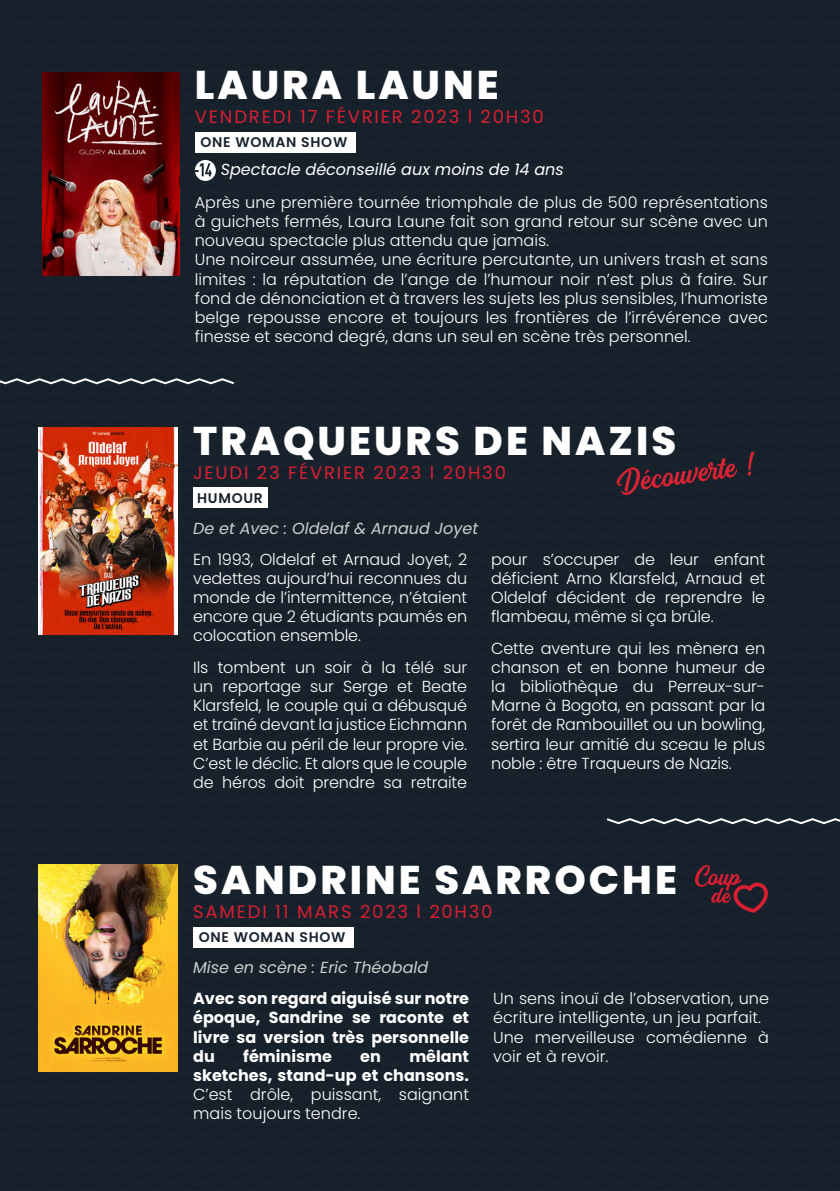
<style>
.page{position:relative;width:840px;height:1191px;background:#fff}
.page>*{position:absolute;margin:0;border:0;box-sizing:border-box;transform-origin:0 0}
.t1{font:800 40px "Poppins";letter-spacing:.075em;color:#fff}
.t2{font:18px "Poppins";letter-spacing:.1em;color:#d91e32}
.t3{font:300 16px/19.2px "Poppins";color:#fff;text-align:justify}
.t4{font:700 16px/19.2px "Poppins";color:#fff;text-align:justify}
.t5{font:italic 16px "Poppins";color:#cecece}
.t6{font:italic 16px "Poppins";color:#fff}
.t7{font:600 14px "Poppins";letter-spacing:.05em;color:#18222d}
</style>
<div class="page">
<div style="left:0;top:585px;width:839px;height:606px;background:#18222d"></div>
<div style="left:0;top:0;width:839px;height:584px;background:#18222d"></div>
<div style="left:193px;top:488px;width:75px;height:20px;background:#fff"></div>
<img style="left:39px;top:428px;width:138px;height:206px">
<img style="left:43px;top:73px;width:136px;height:202px">
<div style="left:195px;top:132px;width:160px;height:21px;background:#fff"></div>
<svg style="left:195px;top:160px;width:21px;height:21px"></svg>
<svg style="left:195px;top:163px;width:16px;height:13px"></svg>
<div style="left:193px;top:927px;width:161px;height:20px;background:#fff"></div>
<img style="left:39px;top:865px;width:138px;height:206px">
<svg style="left:604px;top:816px;width:235px;height:9px;background:#4c545c"></svg>
<svg style="left:0;top:377px;width:236px;height:9px;background:#4d545d"></svg>
<svg style="left:694px;top:864px;width:74px;height:48px;background:#42202d"></svg>
<svg style="left:615px;top:451px;width:139px;height:44px;background:#38212d"></svg>
<h1 class="t1" style="left:195px;top:62px;width:305px">LAURA LAUNE</h1>
<p class="t2" style="left:195px;top:107px;width:350px">VENDREDI 17 FÉVRIER 2023 l 20H30</p>
<p class="t7" style="left:200px;top:134px;width:148px">ONE WOMAN SHOW</p>
<p class="t6" style="left:220px;top:160px;width:344px">Spectacle déconseillé aux moins de 14 ans</p>
<p class="t3" style="left:195px;top:193px;width:574px;text-align:left">Après une première tournée triomphale de plus de 500 représentations à guichets fermés, Laura Laune fait son grand retour sur scène avec un nouveau spectacle plus attendu que jamais.<br>Une noirceur assumée, une écriture percutante, un univers trash et sans limites : la réputation de l’ange de l’humour noir n’est plus à faire. Sur fond de dénonciation et à travers les sujets les plus sensibles, l’humoriste belge repousse encore et toujours les frontières de l’irrévérence avec finesse et second degré, dans un seul en scène très personnel.</p>
<h1 class="t1" style="left:193px;top:417px;width:484px">TRAQUEURS DE NAZIS</h1>
<p class="t2" style="left:193px;top:462px;width:314px">JEUDI 23 FÉVRIER 2023 l 20H30</p>
<p class="t7" style="left:197px;top:489px;width:67px">HUMOUR</p>
<p class="t5" style="left:193px;top:519px;width:286px">De et Avec : Oldelaf &amp; Arnaud Joyet</p>
<p class="t3" style="left:193px;top:549px;width:275px">En 1993, Oldelaf et Arnaud Joyet, 2 vedettes aujourd’hui reconnues du monde de l’intermittence, n’étaient encore que 2 étudiants paumés en colocation ensemble.</p>
<p class="t3" style="left:193px;top:657px;width:275px">Ils tombent un soir à la télé sur un reportage sur Serge et Beate Klarsfeld, le couple qui a débusqué et traîné devant la justice Eichmann et Barbie au péril de leur propre vie.<br>C’est le déclic. Et alors que le couple de héros doit prendre sa retraite</p>
<p class="t3" style="left:491px;top:549px;width:275px">pour s’occuper de leur enfant déficient Arno Klarsfeld, Arnaud et Oldelaf décident de reprendre le flambeau, même si ça brûle.</p>
<p class="t3" style="left:491px;top:638px;width:275px">Cette aventure qui les mènera en chanson et en bonne humeur de la bibliothèque du Perreux-sur-Marne à Bogota, en passant par la forêt de Rambouillet ou un bowling, sertira leur amitié du sceau le plus noble : être Traqueurs de Nazis.</p>
<h1 class="t1" style="left:193px;top:857px;width:485px">SANDRINE SARROCHE</h1>
<p class="t2" style="left:193px;top:901px;width:301px">SAMEDI 11 MARS 2023 l 20H30</p>
<p class="t7" style="left:199px;top:929px;width:148px">ONE WOMAN SHOW</p>
<p class="t5" style="left:193px;top:958px;width:236px">Mise en scène : Eric Théobald</p>
<p class="t4" style="left:193px;top:989px;width:277px">Avec son regard aiguisé sur notre époque, Sandrine se raconte et livre sa version très personnelle du</p>
<p class="t3" style="left:493px;top:989px;width:277px;text-align:left">Un sens inouï de l’observation, une écriture intelligente, un jeu parfait.<br>Une merveilleuse comédienne à voir et à revoir.</p>
<p class="t4" style="left:243px;top:1046px;width:90px">féminisme</p>
<p class="t4" style="left:360px;top:1046px;width:22px">en</p>
<p class="t4" style="left:193px;top:1046px;width:277px;text-align:right">mêlant<br>sketches, stand-up et chansons.</p>
<p class="t3" style="left:193px;top:1085px;width:277px">C’est drôle, puissant, saignant mais toujours tendre.</p>
</div>
